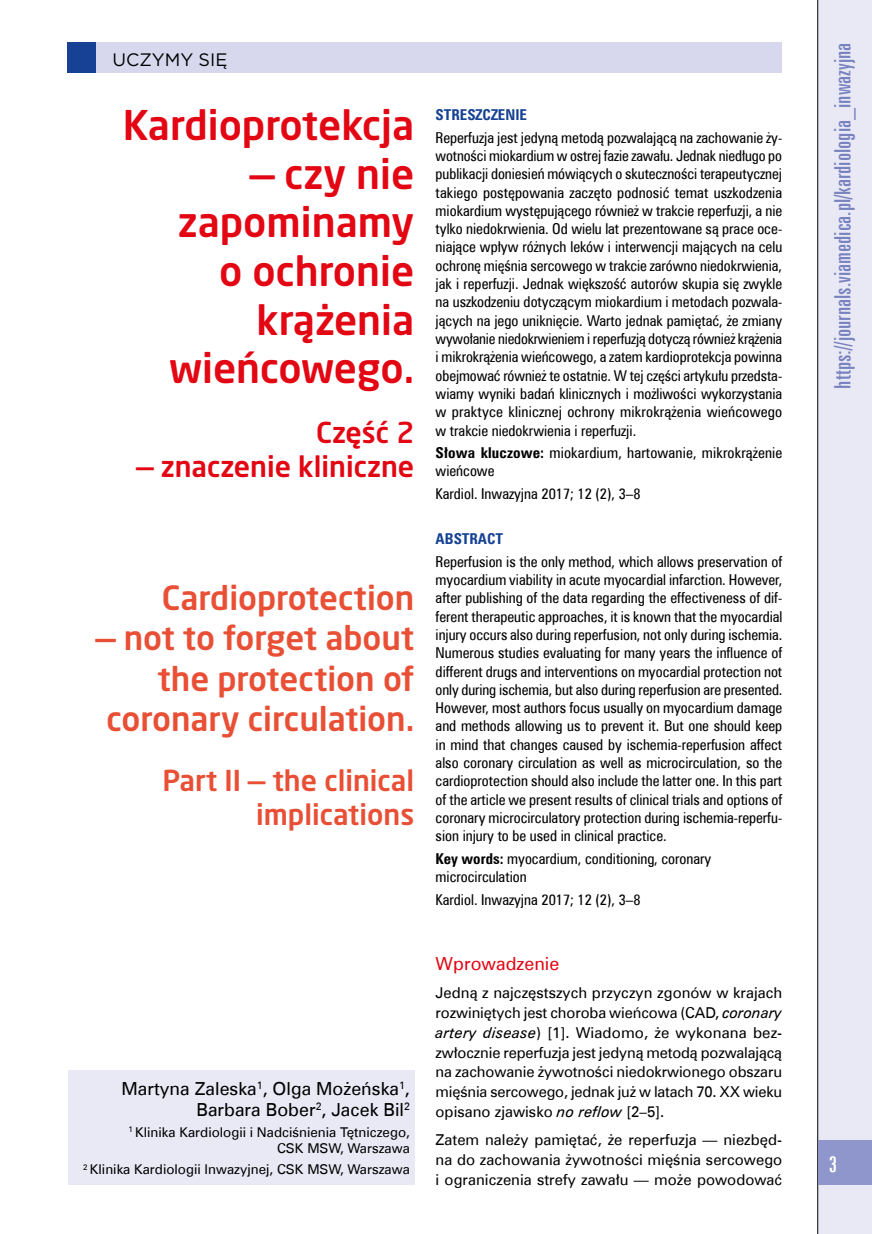
<style>
.page{position:relative;width:872px;height:1234px;background:#fff}
.page>*{position:absolute;margin:0;border:0;box-sizing:border-box;transform-origin:0 0}
.t1{font:500 40.5px/48.6px "Neo Sans Pro";color:#e30613;text-align:right}
.t2{font:500 33px/40.5px "Neo Sans Pro";color:#e94f35;text-align:right}
.t3{font:500 28.5px/34.2px "Neo Sans Pro";color:#e94f35;text-align:right}
.t4{font:500 28.5px "Neo Sans Pro";color:#e30613}
.t5{font:22.5px "Zurich X Cn EU";color:#7882bf;scale:1.07 1}
.t6{font:22.5px "Zurich X Cn EU";color:#fff;scale:1.07 1}
.t7{font:18px/21px "Zurich EU";color:#000;text-align:right}
.t8{font:18px "Zurich EU";color:#e30613}
.t9{font:18px "Gotham";color:#000}
.t10{font:15px/18.3px "Zurich Cn EU";color:#000;text-align:justify}
.t11{font:15px/19.8px "Zurich EU";color:#000;text-align:justify}
.t12{font:700 15px "Zurich Cn EU";color:#164194}
.t13{font:13.5px/16.5px "Zurich EU";color:#000;text-align:right}
.s1{font-weight:700}
.s2{font-style:italic}
</style>
<div class="page">
<div style="left:817px;top:0;width:55px;height:1233px;background:#e9e9f6"></div>
<hr style="left:817px;top:0;width:1px;height:1233px;background:#000">
<div style="left:817px;top:1140px;width:55px;height:44px;background:#8f96cb"></div>
<div style="left:68px;top:1069px;width:347px;height:115px;background:#e9e9f6"></div>
<div style="left:67px;top:43px;width:714px;height:30px;background:#d7d8ee"></div>
<div style="left:67px;top:43px;width:28px;height:30px;background:#164194"></div>
<p class="t9" style="left:112px;top:48px;width:117px">UCZYMY SIĘ</p>
<h1 class="t1" style="left:123px;top:100px;width:293px">Kardioprotekcja</h1>
<h1 class="t1" style="left:169px;top:149px;width:247px">— czy nie zapominamy o ochronie krążenia wieńcowego.</h1>
<h3 class="t4" style="left:316px;top:414px;width:100px">Część 2</h3>
<h3 class="t4" style="left:136px;top:449px;width:279px">— znaczenie kliniczne</h3>
<h2 class="t2" style="left:162px;top:576px;width:254px">Cardioprotection</h2>
<h2 class="t2" style="left:96px;top:616px;width:320px">— not to forget about the protection of coronary circulation.</h2>
<h3 class="t3" style="left:162px;top:762px;width:253px">Part II — the clinical implications</h3>
<p class="t7" style="left:122px;top:1077px;width:290px">Martyna Zaleska<sup>1</sup>, Olga Możeńska<sup>1</sup>,<br>Barbara Bober<sup>2</sup>, Jacek Bil<sup>2</sup></p>
<p class="t13" style="left:129px;top:1123px;width:283px"><sup>1</sup> Klinika Kardiologii i Nadciśnienia Tętniczego,<br>CSK MSW, Warszawa</p>
<p class="t13" style="left:83px;top:1160px;width:328px"><sup>2</sup> Klinika Kardiologii Inwazyjnej, CSK MSW, Warszawa</p>
<p class="t12" style="left:435px;top:105px;width:93px">STRESZCZENIE</p>
<p class="t10" style="left:435px;top:128px;width:348px">Reperfuzja jest jedyną metodą pozwalającą na zachowanie ży&shy;wotności miokardium w ostrej fazie zawału. Jednak niedługo po publikacji doniesień mówiących o skuteczności terapeutycznej takiego postępowania zaczęto podnosić temat uszkodzenia miokardium występującego również w trakcie reperfuzji, a nie tylko niedokrwienia. Od wielu lat prezentowane są prace oce&shy;niające wpływ różnych leków i interwencji mających na celu ochronę mięśnia sercowego w trakcie zarówno niedokrwienia, jak i reperfuzji. Jednak większość autorów skupia się zwykle na uszkodzeniu dotyczącym miokardium i metodach pozwala&shy;jących na jego uniknięcie. Warto jednak pamiętać, że zmiany wywołanie niedokrwieniem i reperfuzją dotyczą również krążenia i mikrokrążenia wieńcowego, a zatem kardioprotekcja powinna obejmować również te ostatnie. W tej części artykułu przedsta&shy;wiamy wyniki badań klinicznych i możliwości wykorzystania w praktyce klinicznej ochrony mikrokrążenia wieńcowego w trakcie niedokrwienia i reperfuzji.</p>
<p class="t10" style="left:435px;top:443px;width:348px"><span class="s1">Słowa kluczowe:</span> miokardium, hartowanie, mikrokrążenie wieńcowe</p>
<p class="t10" style="left:435px;top:484px;width:206px">Kardiol. Inwazyjna 2017; 12 (2), 3–8</p>
<p class="t12" style="left:435px;top:529px;width:69px">ABSTRACT</p>
<p class="t10" style="left:435px;top:552px;width:348px">Reperfusion is the only method, which allows preservation of myocardium viability in acute myocardial infarction. However, after publishing of the data regarding the effectiveness of dif&shy;ferent therapeutic approaches, it is known that the myocardial injury occurs also during reperfusion, not only during ischemia.<br>Numerous studies evaluating for many years the influence of different drugs and interventions on myocardial protection not only during ischemia, but also during reperfusion are presented.<br>However, most authors focus usually on myocardium damage and methods allowing us to prevent it. But one should keep in mind that changes caused by ischemia-reperfusion affect also coronary circulation as well as microcirculation, so the cardioprotection should also include the latter one. In this part of the article we present results of clinical trials and options of coronary microcirculatory protection during ischemia-reperfu&shy;sion injury to be used in clinical practice.</p>
<p class="t10" style="left:435px;top:849px;width:277px"><span class="s1">Key words:</span> myocardium, conditioning, coronary microcirculation</p>
<p class="t10" style="left:435px;top:890px;width:206px">Kardiol. Inwazyjna 2017; 12 (2), 3–8</p>
<p class="t8" style="left:435px;top:952px;width:125px">Wprowadzenie</p>
<p class="t11" style="left:435px;top:982px;width:348px">Jedną z najczęstszych przyczyn zgonów w krajach rozwiniętych jest choroba wieńcowa (CAD, <span class="s2">coronary artery disease</span>) [1]. Wiadomo, że wykonana bez&shy;zwłocznie reperfuzja jest jedyną metodą pozwalającą na zachowanie żywotności niedokrwionego obszaru mięśnia sercowego, jednak już w latach 70. XX wieku opisano zjawisko <span class="s2">no reflow</span> [2–5].</p>
<p class="t11" style="left:435px;top:1129px;width:348px">Zatem należy pamiętać, że reperfuzja — niezbęd&shy;na do zachowania żywotności mięśnia sercowego i ograniczenia strefy zawału — może powodować</p>
<h3 class="t5" style="left:829px;top:388px;width:325px;rotate:-90deg">https://journals.viamedica.pl/kardiologia_inwazyjna</h3>
<h3 class="t6" style="left:828px;top:1150px;width:9px">3</h3>
</div>
